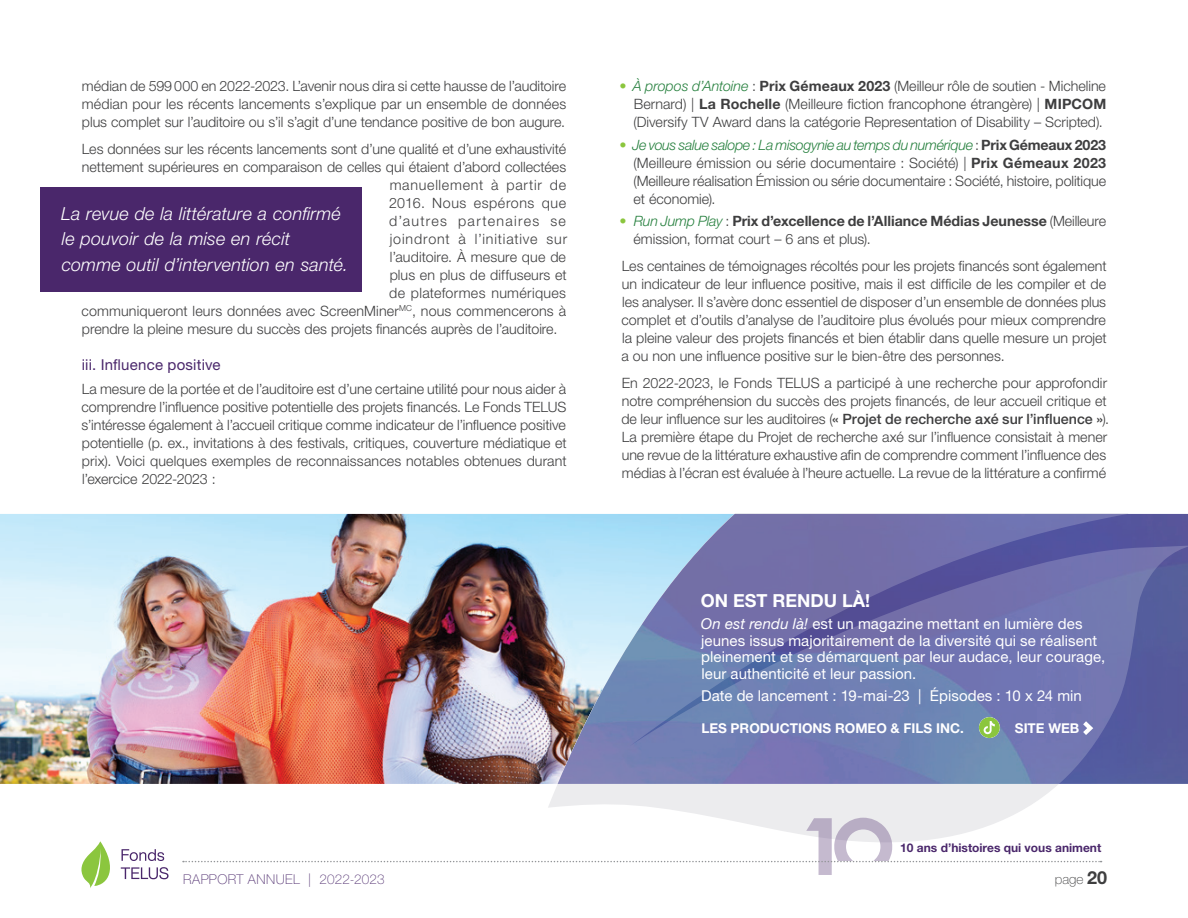
<style>
.page{position:relative;width:1188px;height:918px;background:#fff}
.page>*{position:absolute;margin:0;border:0;box-sizing:border-box;transform-origin:0 0}
.Pullquote{font:italic 300 18px/25.5px "Helvetica Neue LT Std";letter-spacing:.005em;color:#fff}
.ProjectBanner_Caption_Head{font:700 18px "Helvetica Neue LT Std";color:#fff}
.ProjectBanner_Caption{font:15px/16.5px "Helvetica Neue LT Std";letter-spacing:.005em;color:#fff}
.ProjectBanner_ReleaseDate{font:15px "Helvetica Neue LT Std";letter-spacing:.005em;color:#fff}
.Subhead_level_3{font:15px "Helvetica Neue LT Std";letter-spacing:.015em;color:#4a276b}
.Body_Fre{font:300 14.25px/18px "Helvetica Neue LT Std";color:#3e3e3f;text-align:justify}
.Body_Fre-2{font:300 14.25px "Helvetica Neue LT Std";letter-spacing:.06em;color:#3e3e3f}
.Body_Fre-3{font:300 14.25px "Helvetica Neue LT Std";letter-spacing:.02em;color:#3e3e3f}
.Body_Fre-4{font:300 14.25px "Helvetica Neue LT Std";letter-spacing:.05em;color:#3e3e3f}
.Body_Fre-5{font:300 14.25px "Helvetica Neue LT Std";letter-spacing:.09em;color:#3e3e3f}
.Body_Fre-6{font:300 14.25px "Helvetica Neue LT Std";letter-spacing:.04em;color:#3e3e3f}
.ProjectBanner_Production_Co{font:700 13.5px "Helvetica Neue LT Std";color:#fff}
.t1{font:100 13.5px "Helvetica Neue LT Std";letter-spacing:.025em;color:#573775}
.t2{font:100 13.5px "Helvetica Neue LT Std";color:#3e3e3f}
.t3{font:700 12px "Helvetica Neue LT Std";color:#4a276b}
.s1{color:#8bc63e}
.s2{font-style:italic;color:#26803e}
.s3{font-weight:700}
.s4{font-weight:500}
.s5{font-style:italic}
.s6{font-weight:700;font-size:18px}
</style>
<div class="page">
<img style="left:0;top:514px;width:548px;height:270px">
<svg style="left:548px;top:784px;width:510px;height:34px;fill:#ececee"></svg>
<svg style="left:548px;top:514px;width:640px;height:270px;background:#757fb3"></svg>
<div style="left:979px;top:717px;width:21px;height:21px;background:#8bc63e;border-radius:50%"></div>
<svg style="left:984px;top:721px;width:11px;height:13px"></svg>
<svg style="left:1083px;top:721px;width:10px;height:14px"></svg>
<div style="left:40px;top:187px;width:322px;height:104px;background:#4a276b"></div>
<svg style="left:183px;top:818px;width:919px;height:57px"></svg>
<svg style="left:81px;top:841px;width:88px;height:47px"></svg>
<p class="Body_Fre" style="left:82px;top:77px;width:486px">médian de 599 000 en 2022-2023. L’avenir nous dira si cette hausse de l’auditoire médian pour les récents lancements s’explique par un ensemble de données plus complet sur l’auditoire ou s’il s’agit d’une tendance positive de bon augure.</p>
<p class="Body_Fre" style="left:82px;top:140px;width:486px">Les données sur les récents lancements sont d’une qualité et d’une exhaustivité</p>
<p class="Body_Fre" style="left:82px;top:158px;width:486px">nettement supérieures en comparaison de celles qui étaient d’abord collectées</p>
<p class="Body_Fre-4" style="left:390px;top:176px;width:178px">manuellement à partir de</p>
<p class="Body_Fre-6" style="left:389px;top:194px;width:179px">2016. Nous espérons que</p>
<p class="Body_Fre-5" style="left:389px;top:212px;width:178px">d’autres partenaires se</p>
<p class="Body_Fre-2" style="left:390px;top:230px;width:179px">joindront à l’initiative sur</p>
<p class="Body_Fre" style="left:390px;top:248px;width:178px">l’auditoire. À mesure que de</p>
<p class="Body_Fre" style="left:390px;top:266px;width:178px">plus en plus de diffuseurs et</p>
<p class="Body_Fre-3" style="left:389px;top:284px;width:178px">de plateformes numériques</p>
<p class="Body_Fre" style="left:81px;top:302px;width:486px">communiqueront leurs données avec ScreenMiner<sup>MC</sup>, nous commencerons à</p>
<p class="Body_Fre" style="left:82px;top:320px;width:477px">prendre la pleine mesure du succès des projets financés auprès de l’auditoire.</p>
<p class="Subhead_level_3" style="left:82px;top:356px;width:140px">iii. Influence positive</p>
<p class="Body_Fre" style="left:81px;top:380px;width:487px">La mesure de la portée et de l’auditoire est d’une certaine utilité pour nous aider à comprendre l’influence positive potentielle des projets financés. Le Fonds TELUS s’intéresse également à l’accueil critique comme indicateur de l’influence positive potentielle (p. ex., invitations à des festivals, critiques, couverture médiatique et prix). Voici quelques exemples de reconnaissances notables obtenues durant l’exercice 2022-2023 :</p>
<p class="Pullquote" style="left:61px;top:201px;width:288px">La revue de la littérature a confirmé le pouvoir de la mise en récit comme outil d’intervention en santé.</p>
<p class="Body_Fre" style="left:633px;top:77px;width:474px;text-indent:-14px"><span class="s1">•</span> <span class="s2">À propos d’Antoine</span> : <span class="s3">Prix Gémeaux 2023</span> (Meilleur rôle de soutien - Micheline Bernard) | <span class="s3">La Rochelle</span> (Meilleure fiction francophone étrangère) | <span class="s3">MIPCOM </span>(Diversify TV Award dans la catégorie Representation of Disability – Scripted).</p>
<p class="Body_Fre" style="left:633px;top:135px;width:474px;text-indent:-14px"><span class="s1">•</span> <span class="s2">Je vous salue salope : La misogynie au temps du numérique</span> : <span class="s3">Prix Gémeaux 2023 </span>(Meilleure émission ou série documentaire : Société) | <span class="s3">Prix Gémeaux 2023 </span>(Meilleure réalisation Émission ou série documentaire : Société, histoire, politique et économie).</p>
<p class="Body_Fre" style="left:633px;top:212px;width:474px;text-indent:-14px"><span class="s1">•</span> <span class="s2">Run Jump Play</span> : <span class="s3">Prix d’excellence de l’Alliance Médias Jeunesse</span> (Meilleure émission, format court – 6 ans et plus).</p>
<p class="Body_Fre" style="left:621px;top:257px;width:487px">Les centaines de témoignages récoltés pour les projets financés sont également un indicateur de leur influence positive, mais il est difficile de les compiler et de les analyser. Il s’avère donc essentiel de disposer d’un ensemble de données plus complet et d’outils d’analyse de l’auditoire plus évolués pour mieux comprendre la pleine valeur des projets financés et bien établir dans quelle mesure un projet a ou non une influence positive sur le bien-être des personnes.</p>
<p class="Body_Fre" style="left:621px;top:374px;width:489px;text-align:left">En 2022-2023, le Fonds TELUS a participé à une recherche pour approfondir notre compréhension du succès des projets financés, de leur accueil critique et de leur influence sur les auditoires (<span class="s4">« Projet de recherche axé sur l’influence »</span>).<br>La première étape du Projet de recherche axé sur l’influence consistait à mener une revue de la littérature exhaustive afin de comprendre comment l’influence des médias à l’écran est évaluée à l’heure actuelle. La revue de la littérature a confirmé</p>
<p class="ProjectBanner_Caption_Head" style="left:701px;top:590px;width:171px">ON EST RENDU LÀ!</p>
<p class="ProjectBanner_Caption" style="left:701px;top:615px;width:406px"><span class="s5">On est rendu là!</span> est un magazine mettant en lumière des jeunes issus majoritairement de la diversité qui se réalisent pleinement et se démarquent par leur audace, leur courage, leur authenticité et leur passion.</p>
<p class="ProjectBanner_ReleaseDate" style="left:701px;top:686px;width:382px">Date de lancement : 19-mai-23 | Épisodes : 10 x 24 min</p>
<p class="ProjectBanner_Production_Co" style="left:701px;top:720px;width:264px">LES PRODUCTIONS ROMEO &amp; FILS INC.</p>
<p class="ProjectBanner_Production_Co" style="left:1015px;top:720px;width:66px">SITE WEB</p>
<p class="t3" style="left:900px;top:840px;width:203px">10 ans d’histoires qui vous animent</p>
<p class="t1" style="left:183px;top:871px;width:203px">RAPPORT ANNUEL | 2022-2023</p>
<p class="t2" style="left:1055px;top:871px;width:54px">page <span class="s6">20</span></p>
</div>
